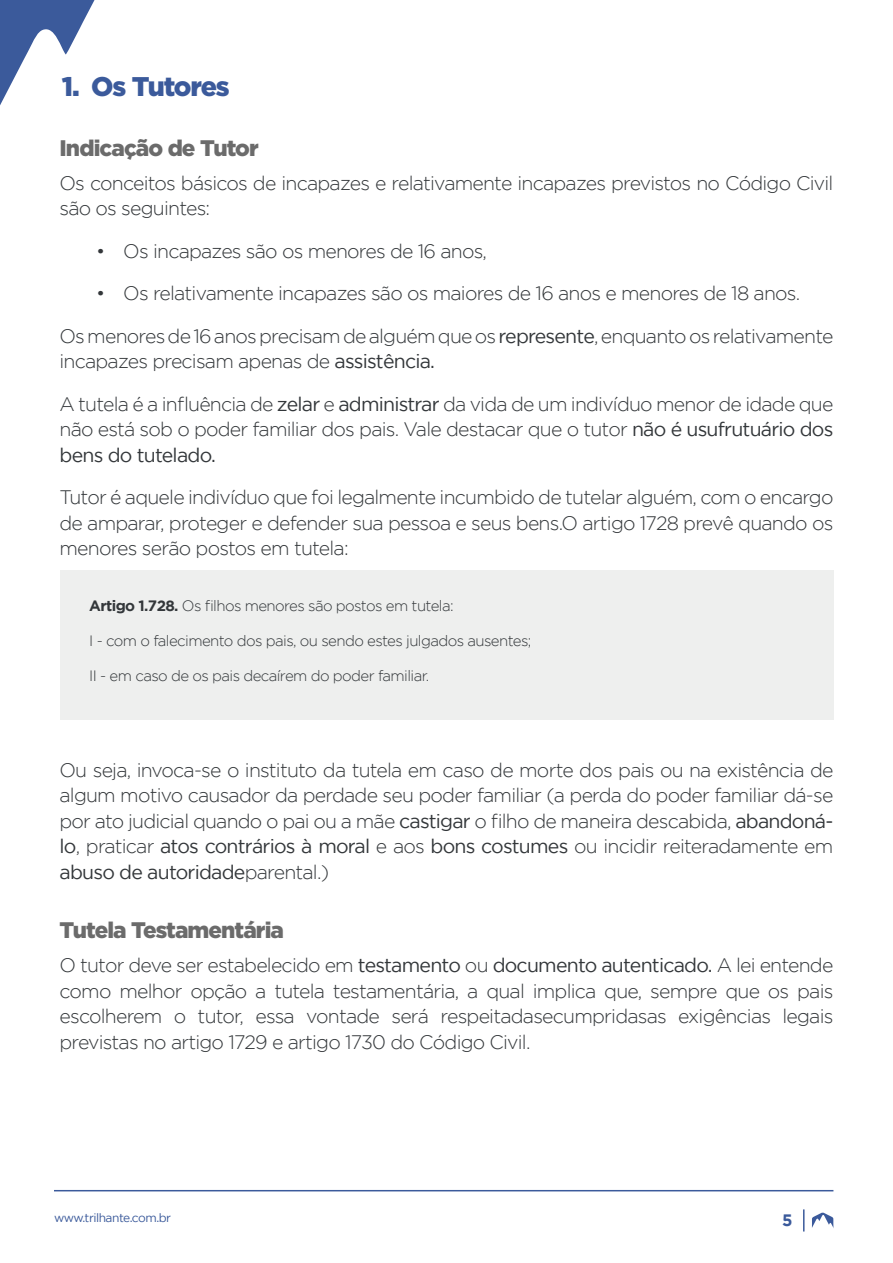
<style>
.page{position:relative;width:893px;height:1263px;background:#fff}
.page>*{position:absolute;margin:0;border:0;box-sizing:border-box;transform-origin:0 0}
.t1{font:900 27px "Gotham";letter-spacing:-.04em;color:#3b5a9b}
.Título_3{font:900 22.5px "Gotham";letter-spacing:-.04em;color:#6b6b6b}
.Parágrafo_Texto{font:300 19.5px/25.5px "Gotham";letter-spacing:-.04em;color:#33373a;text-align:justify}
.Parágrafo_Texto-2{font:700 16.5px "Gotham";color:#3b5a9b}
.t2{font:300 15px "Gotham";letter-spacing:-.04em;color:#33373a}
.t3{font:12px "Gotham";letter-spacing:-.04em;color:#3b5a9b}
.s1{font-weight:400}
.s2{font-weight:700}
</style>
<div class="page">
<svg style="left:0;top:0;width:95px;height:105px"></svg>
<svg style="left:803px;top:1209px;width:1px;height:22px"></svg>
<svg style="left:812px;top:1212px;width:22px;height:16px"></svg>
<hr style="left:54px;top:1190px;width:779px;height:1px;background:#3b5a9b">
<div style="left:60px;top:570px;width:773px;height:150px;background:#eeefee"></div>
<p class="t1" style="left:62px;top:71px;width:170px">1. Os Tutores</p>
<p class="Título_3" style="left:60px;top:135px;width:201px">Indicação de Tutor</p>
<p class="Parágrafo_Texto" style="left:60px;top:170px;width:775px">Os conceitos básicos de incapazes e relativamente incapazes previstos no Código Civil são os seguintes:</p>
<p class="Parágrafo_Texto" style="left:96px;top:238px;width:392px">• Os incapazes são os menores de 16 anos,</p>
<p class="Parágrafo_Texto" style="left:96px;top:280px;width:705px">• Os relativamente incapazes são os maiores de 16 anos e menores de 18 anos.</p>
<p class="Parágrafo_Texto" style="left:60px;top:323px;width:775px">Os menores de 16 anos precisam de alguém que os <span class="s1">represente</span>, enquanto os relativamente incapazes precisam apenas de <span class="s1">assistência.</span></p>
<p class="Parágrafo_Texto" style="left:60px;top:391px;width:775px">A tutela é a influência de <span class="s1">zelar</span> e <span class="s1">administrar</span> da vida de um indivíduo menor de idade que não está sob o poder familiar dos pais. Vale destacar que o tutor <span class="s1">não é usufrutuário dos bens do tutelado.</span></p>
<p class="Parágrafo_Texto" style="left:60px;top:484px;width:775px">Tutor é aquele indivíduo que foi legalmente incumbido de tutelar alguém, com o encargo de amparar, proteger e defender sua pessoa e seus bens.O artigo 1728 prevê quando os menores serão postos em tutela:</p>
<p class="t2" style="left:89px;top:598px;width:366px"><span class="s2">Artigo 1.728.</span> Os filhos menores são postos em tutela:</p>
<p class="t2" style="left:89px;top:633px;width:444px">I - com o falecimento dos pais, ou sendo estes julgados ausentes;</p>
<p class="t2" style="left:89px;top:668px;width:341px">II - em caso de os pais decaírem do poder familiar.</p>
<p class="Parágrafo_Texto" style="left:60px;top:757px;width:775px">Ou seja, invoca-se o instituto da tutela em caso de morte dos pais ou na existência de algum motivo causador da perdade seu poder familiar (a perda do poder familiar dá-se por ato judicial quando o pai ou a mãe <span class="s1">castigar</span> o filho de maneira descabida, <span class="s1">abandoná&shy;lo</span>, praticar <span class="s1">atos contrários à moral</span> e aos <span class="s1">bons costumes</span> ou incidir reiteradamente em <span class="s1">abuso de autoridade</span>parental.)</p>
<p class="Título_3" style="left:60px;top:917px;width:226px">Tutela Testamentária</p>
<p class="Parágrafo_Texto" style="left:60px;top:952px;width:775px">O tutor deve ser estabelecido em <span class="s1">testamento</span> ou <span class="s1">documento autenticado.</span> A lei entende como melhor opção a tutela testamentária, a qual implica que, sempre que os pais escolherem o tutor, essa vontade será respeitadasecumpridasas exigências legais previstas no artigo 1729 e artigo 1730 do Código Civil.</p>
<p class="t3" style="left:54px;top:1211px;width:119px">www.trilhante.com.br</p>
<p class="Parágrafo_Texto-2" style="left:782px;top:1211px;width:12px">5</p>
</div>
